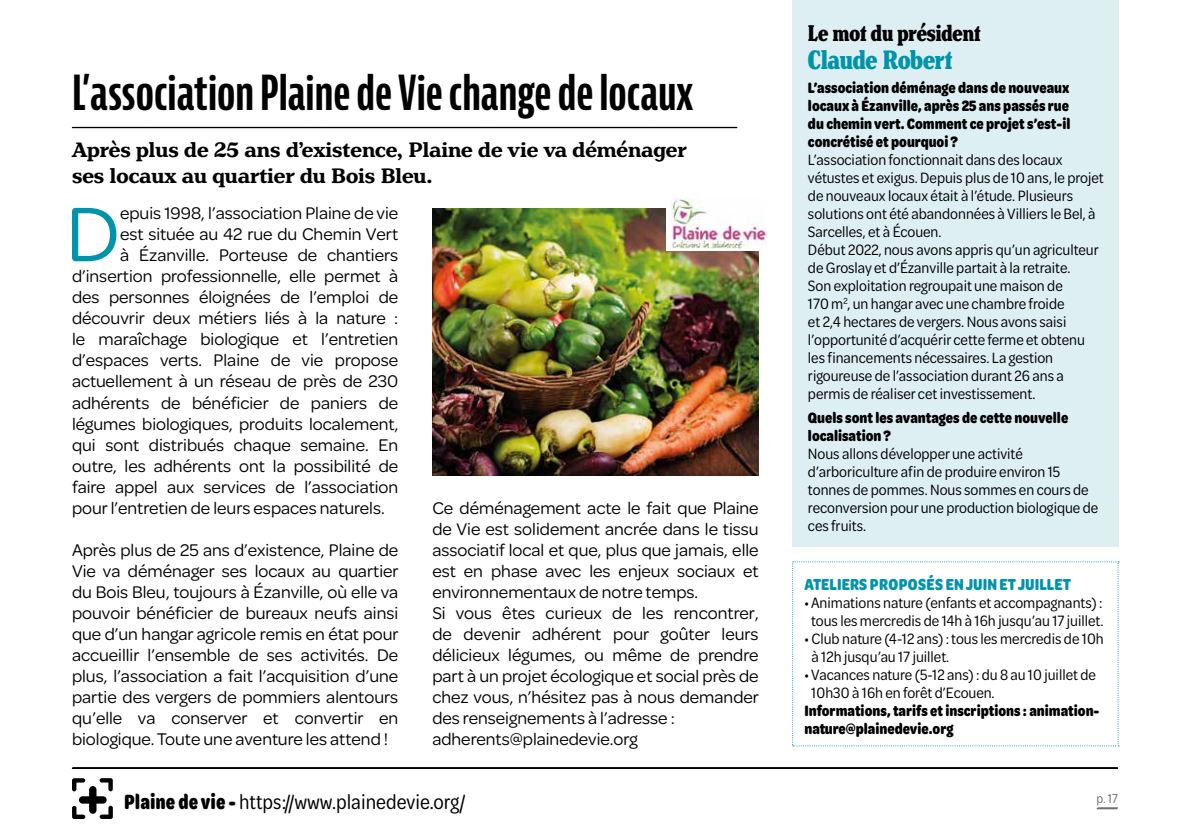
<style>
.page{position:relative;width:1191px;height:840px;background:#fff}
.page>*{position:absolute;margin:0;border:0;box-sizing:border-box;transform-origin:0 0}
.t1{font:82.4px "Omnes";color:#0094aa}
.t2{font:700 extra-condensed 47px "Bernina Sans";color:#000}
.t3{font:800 extra-condensed 28px "Henriette";color:#0094aa}
.t4{font:800 extra-condensed 24px "Henriette";letter-spacing:-.005em;color:#000}
.t5{font:700 22px/26px "Henriette";color:#000}
.t6{font:22px "Omnes Narrow";color:#000}
.t7{font:18px/21px "Omnes";color:#000;text-align:justify}
.t8{font:700 17px "Omnes Cond";color:#0094aa}
.t9{font:16px/18px "Omnes Cond";color:#000}
.t10{font:700 16px/18px "Omnes Cond";color:#000}
.t11{font:14px "Omnes Narrow";color:#706f6f}
.s1{font-weight:700}
</style>
<div class="page">
<svg style="left:1096px;top:807px;width:22px;height:2px"></svg>
<svg style="left:72px;top:767px;width:1046px;height:1px"></svg>
<svg style="left:72px;top:127px;width:665px;height:1px"></svg>
<svg style="left:72px;top:778px;width:41px;height:40px"></svg>
<img style="left:432px;top:208px;width:326px;height:267px">
<div style="left:666px;top:196px;width:104px;height:55px;background:#fff"></div>
<img style="left:671px;top:198px;width:95px;height:50px">
<div style="left:792px;top:0;width:327px;height:546px;background:#deeff4"></div>
<svg style="left:792px;top:561px;width:327px;height:185px"></svg>
<h2 class="t2" style="left:72px;top:66px;width:623px">L’association Plaine de Vie change de locaux</h2>
<p class="t5" style="left:72px;top:137px;width:616px">Après plus de 25 ans d’existence, Plaine de vie va déménager ses locaux au quartier du Bois Bleu.</p>
<h1 class="t1" style="left:66px;top:179px;width:56px">D</h1>
<p class="t7" style="left:120px;top:201px;width:280px">epuis 1998, l’association Plaine de vie</p>
<p class="t7" style="left:120px;top:223px;width:280px">est située au 42 rue du Chemin Vert</p>
<p class="t7" style="left:120px;top:244px;width:280px">à Ézanville. Porteuse de chantiers</p>
<p class="t7" style="left:72px;top:265px;width:328px">d’insertion professionnelle, elle permet à</p>
<p class="t7" style="left:72px;top:286px;width:328px">des personnes éloignées de l’emploi de</p>
<p class="t7" style="left:72px;top:307px;width:328px">découvrir deux métiers liés à la nature :</p>
<p class="t7" style="left:72px;top:328px;width:328px">le maraîchage biologique et l’entretien</p>
<p class="t7" style="left:72px;top:349px;width:328px">d’espaces verts. Plaine de vie propose</p>
<p class="t7" style="left:72px;top:370px;width:328px">actuellement à un réseau de près de 230</p>
<p class="t7" style="left:72px;top:391px;width:328px">adhérents de bénéficier de paniers de</p>
<p class="t7" style="left:72px;top:412px;width:328px">légumes biologiques, produits localement,</p>
<p class="t7" style="left:72px;top:433px;width:328px">qui sont distribués chaque semaine. En</p>
<p class="t7" style="left:72px;top:454px;width:328px">outre, les adhérents ont la possibilité de</p>
<p class="t7" style="left:72px;top:475px;width:328px">faire appel aux services de l’association</p>
<p class="t7" style="left:72px;top:496px;width:314px">pour l’entretien de leurs espaces naturels.</p>
<p class="t7" style="left:72px;top:538px;width:328px">Après plus de 25 ans d’existence, Plaine de Vie va déménager ses locaux au quartier du Bois Bleu, toujours à Ézanville, où elle va pouvoir bénéficier de bureaux neufs ainsi que d’un hangar agricole remis en état pour accueillir l’ensemble de ses activités. De plus, l’association a fait l’acquisition d’une partie des vergers de pommiers alentours qu’elle va conserver et convertir en biologique. Toute une aventure les attend !</p>
<p class="t7" style="left:432px;top:496px;width:328px;text-align:left">Ce déménagement acte le fait que Plaine de Vie est solidement ancrée dans le tissu associatif local et que, plus que jamais, elle est en phase avec les enjeux sociaux et environnementaux de notre temps.<br>Si vous êtes curieux de les rencontrer, de devenir adhérent pour goûter leurs délicieux légumes, ou même de prendre part à un projet écologique et social près de chez vous, n’hésitez pas à nous demander des renseignements à l’adresse : adherents@plainedevie.org</p>
<p class="t6" style="left:124px;top:787px;width:342px"><span class="s1">Plaine de vie -</span> https://www.plainedevie.org/</p>
<h3 class="t4" style="left:808px;top:19px;width:174px">Le mot du président</h3>
<h3 class="t3" style="left:808px;top:43px;width:146px">Claude Robert</h3>
<p class="t10" style="left:808px;top:78px;width:264px;text-align:justify">L’association déménage dans de nouveaux locaux à Ézanville, après 25 ans passés rue du chemin vert. Comment ce projet s’est-il concrétisé et pourquoi ?</p>
<p class="t9" style="left:808px;top:150px;width:297px">L’association fonctionnait dans des locaux vétustes et exigus. Depuis plus de 10 ans, le projet de nouveaux locaux était à l’étude. Plusieurs solutions ont été abandonnées à Villiers le Bel, à Sarcelles, et à Écouen.<br>Début 2022, nous avons appris qu’un agriculteur de Groslay et d’Ézanville partait à la retraite.<br>Son exploitation regroupait une maison de<br>170 m<sup>2</sup>, un hangar avec une chambre froide<br>et 2,4 hectares de vergers. Nous avons saisi l’opportunité d’acquérir cette ferme et obtenu les financements nécessaires. La gestion rigoureuse de l’association durant 26 ans a permis de réaliser cet investissement.</p>
<p class="t10" style="left:808px;top:407px;width:262px">Quels sont les avantages de cette nouvelle localisation ?</p>
<p class="t9" style="left:808px;top:443px;width:292px">Nous allons développer une activité d’arboriculture afin de produire environ 15 tonnes de pommes. Nous sommes en cours de reconversion pour une production biologique de ces fruits.</p>
<p class="t8" style="left:804px;top:572px;width:268px">ATELIERS PROPOSÉS EN JUIN ET JUILLET</p>
<p class="t9" style="left:804px;top:592px;width:300px;text-align:center">• Animations nature (enfants et accompagnants) : tous les mercredis de 14h à 16h jusqu’au 17 juillet.</p>
<p class="t9" style="left:811px;top:628px;width:294px;text-indent:-7px">• Club nature (4-12 ans) : tous les mercredis de 10h à 12h jusqu’au 17 juillet.</p>
<p class="t9" style="left:811px;top:664px;width:286px;text-indent:-7px">• Vacances nature (5-12 ans) : du 8 au 10 juillet de<br>10h30 à 16h en forêt d’Ecouen.</p>
<p class="t10" style="left:804px;top:700px;width:296px">Informations, tarifs et inscriptions : animation&shy;nature@plainedevie.org</p>
<p class="t11" style="left:1096px;top:789px;width:23px">p. 17</p>
</div>
